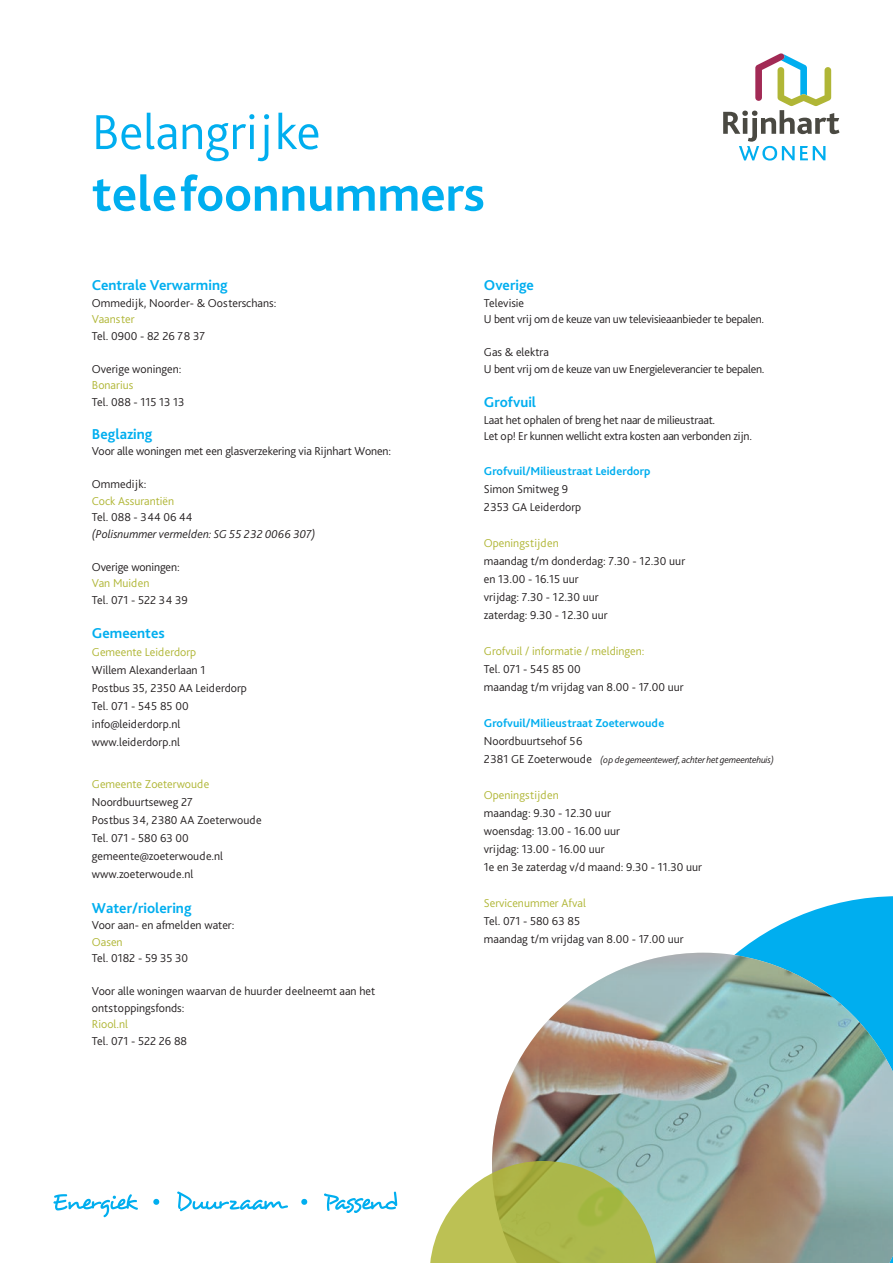
<style>
.page{position:relative;width:893px;height:1263px;background:#fff}
.page>*{position:absolute;margin:0;border:0;box-sizing:border-box;transform-origin:0 0}
.t1{font:700 51.3px "Bliss Pro";color:#00aeef}
.t2{font:300 51.3px "Bliss Pro";color:#00aeef}
.t3{font:700 15px "Bliss Pro";color:#00aeef}
.t4{font:300 12px/18px "Bliss Pro";color:#231f20}
.t5{font:300 12px/16.5px "Bliss Pro";letter-spacing:-.02em;color:#231f20}
.t6{font:300 12px "Bliss Pro";color:#b0b636}
.t7{font:700 12px "Bliss Pro";color:#00aeef}
.t8{font:italic 300 12px "Bliss Pro";color:#231f20}
.t9{font:italic 300 9.75px "Bliss Pro";letter-spacing:-.02em;color:#231f20}
.s1{font-style:normal;font-size:12px}
</style>
<div class="page">
<svg style="left:723px;top:53px;width:116px;height:108px"></svg>
<svg style="left:53px;top:1194px;width:85px;height:23px"></svg>
<svg style="left:153px;top:1199px;width:6px;height:6px"></svg>
<svg style="left:177px;top:1191px;width:111px;height:20px"></svg>
<svg style="left:301px;top:1199px;width:6px;height:6px"></svg>
<svg style="left:324px;top:1191px;width:73px;height:22px"></svg>
<svg style="left:695px;top:896px;width:198px;height:57px;fill:#00aeef"></svg>
<img style="left:492px;top:953px;width:401px;height:310px">
<svg style="left:430px;top:1161px;width:227px;height:102px;background:#b4c16d"></svg>
<h1 class="t2" style="left:92px;top:100px;width:230px">Belangrijke</h1>
<h1 class="t1" style="left:92px;top:162px;width:395px">telefoonnummers</h1>
<p class="t3" style="left:92px;top:276px;width:137px">Centrale Verwarming</p>
<p class="t4" style="left:92px;top:293px;width:186px">Ommedijk, Noorder- &amp; Oosterschans:</p>
<p class="t6" style="left:92px;top:312px;width:44px">Vaanster</p>
<p class="t4" style="left:92px;top:326px;width:115px">Tel. 0900 - 82 26 78 37</p>
<p class="t4" style="left:92px;top:359px;width:91px">Overige woningen:</p>
<p class="t6" style="left:92px;top:378px;width:43px">Bonarius</p>
<p class="t4" style="left:92px;top:392px;width:94px">Tel. 088 - 115 13 13</p>
<p class="t3" style="left:92px;top:424px;width:62px">Beglazing</p>
<p class="t4" style="left:92px;top:442px;width:301px">Voor alle woningen met een glasverzekering via Rijnhart Wonen:</p>
<p class="t4" style="left:92px;top:475px;width:56px">Ommedijk:</p>
<p class="t6" style="left:92px;top:493px;width:84px">Cock Assurantiën</p>
<p class="t4" style="left:92px;top:508px;width:102px">Tel. 088 - 344 06 44</p>
<p class="t8" style="left:92px;top:526px;width:225px">(Polisnummer vermelden: SG 55 232 0066 307)</p>
<p class="t4" style="left:92px;top:557px;width:89px">Overige woningen:</p>
<p class="t6" style="left:92px;top:576px;width:59px">Van Muiden</p>
<p class="t4" style="left:92px;top:590px;width:97px">Tel. 071 - 522 34 39</p>
<p class="t3" style="left:92px;top:624px;width:74px">Gemeentes</p>
<p class="t6" style="left:92px;top:645px;width:106px">Gemeente Leiderdorp</p>
<p class="t4" style="left:92px;top:661px;width:156px">Willem Alexanderlaan 1<br>Postbus 35, 2350 AA Leiderdorp<br>Tel. 071 - 545 85 00 info@leiderdorp.nl www.leiderdorp.nl</p>
<p class="t6" style="left:92px;top:777px;width:119px">Gemeente Zoeterwoude</p>
<p class="t4" style="left:92px;top:793px;width:171px">Noordbuurtseweg 27<br>Postbus 34, 2380 AA Zoeterwoude<br>Tel. 071 - 580 63 00 gemeente@zoeterwoude.nl www.zoeterwoude.nl</p>
<p class="t3" style="left:92px;top:898px;width:101px">Water/riolering</p>
<p class="t4" style="left:92px;top:916px;width:144px">Voor aan- en afmelden water:</p>
<p class="t6" style="left:92px;top:934px;width:32px">Oasen</p>
<p class="t4" style="left:92px;top:949px;width:98px">Tel. 0182 - 59 35 30</p>
<p class="t4" style="left:92px;top:983px;width:285px;line-height:16.5px">Voor alle woningen waarvan de huurder deelneemt aan het ontstoppingsfonds:</p>
<p class="t6" style="left:92px;top:1017px;width:38px">Riool.nl</p>
<p class="t4" style="left:92px;top:1031px;width:97px">Tel. 071 - 522 26 88</p>
<p class="t3" style="left:484px;top:276px;width:52px">Overige</p>
<p class="t5" style="left:484px;top:294px;width:282px">Televisie<br>U bent vrij om de keuze van uw televisieaanbieder te bepalen.</p>
<p class="t5" style="left:484px;top:344px;width:282px">Gas &amp; elektra<br>U bent vrij om de keuze van uw Energieleverancier te bepalen.</p>
<p class="t3" style="left:484px;top:393px;width:54px">Grofvuil</p>
<p class="t5" style="left:484px;top:411px;width:270px">Laat het ophalen of breng het naar de milieustraat.<br>Let op! Er kunnen wellicht extra kosten aan verbonden zijn.</p>
<p class="t7" style="left:484px;top:463px;width:168px">Grofvuil/Milieustraat Leiderdorp</p>
<p class="t4" style="left:484px;top:479px;width:99px">Simon Smitweg 9<br>2353 GA Leiderdorp</p>
<p class="t6" style="left:484px;top:535px;width:76px">Openingstijden</p>
<p class="t4" style="left:484px;top:551px;width:203px">maandag t/m donderdag: 7.30 - 12.30 uur en 13.00 - 16.15 uur<br>vrijdag: 7.30 - 12.30 uur<br>zaterdag: 9.30 - 12.30 uur</p>
<p class="t6" style="left:484px;top:643px;width:162px">Grofvuil / informatie / meldingen:</p>
<p class="t4" style="left:484px;top:659px;width:201px">Tel. 071 - 545 85 00<br>maandag t/m vrijdag van 8.00 - 17.00 uur</p>
<p class="t7" style="left:484px;top:715px;width:182px">Grofvuil/Milieustraat Zoeterwoude</p>
<p class="t4" style="left:484px;top:731px;width:100px">Noordbuurtsehof 56</p>
<p class="t9" style="left:484px;top:753px;width:291px"><span class="s1">2381 GE Zoeterwoude</span> (op de gemeentewerf, achter het gemeentehuis)</p>
<p class="t6" style="left:484px;top:787px;width:76px">Openingstijden</p>
<p class="t4" style="left:484px;top:803px;width:220px">maandag: 9.30 - 12.30 uur<br>woensdag: 13.00 - 16.00 uur<br>vrijdag: 13.00 - 16.00 uur<br>1e en 3e zaterdag v/d maand: 9.30 - 11.30 uur</p>
<p class="t6" style="left:484px;top:895px;width:103px">Servicenummer Afval</p>
<p class="t4" style="left:484px;top:911px;width:201px">Tel. 071 - 580 63 85<br>maandag t/m vrijdag van 8.00 - 17.00 uur</p>
</div>
